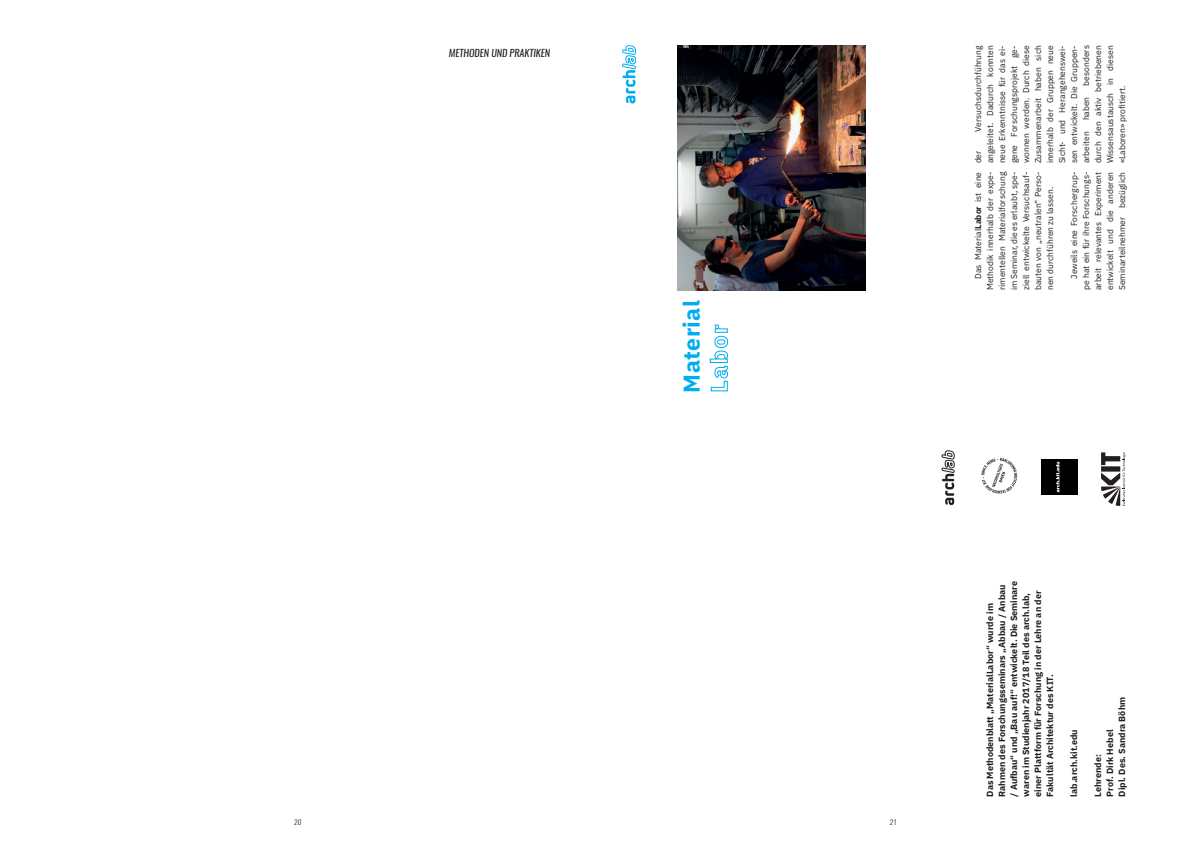
<style>
.page{position:relative;width:1191px;height:842px;background:#fff}
.page>*{position:absolute;margin:0;border:0;box-sizing:border-box;transform-origin:0 0}
.t1{font:700 23px "IBM Plex Sans";letter-spacing:.02em;color:#00aeef}
.t2{font:italic 10px "Oswald";color:#231f20}
.t3{font:700 9px/12px "IBM Plex Sans";color:#231f20}
.t4{font:8.5px/12px "IBM Plex Sans";color:#231f20;text-align:justify}
.t5{font:italic 300 7px "Oswald";color:#231f20}
.s1{font-weight:700}
</style>
<div class="page">
<svg style="left:622px;top:45px;width:14px;height:58px"></svg>
<svg style="left:709px;top:324px;width:19px;height:68px"></svg>
<img style="left:677px;top:45px;width:188px;height:245px">
<img style="left:1041px;top:459px;width:36px;height:35px">
<svg style="left:1101px;top:452px;width:24px;height:54px"></svg>
<svg style="left:941px;top:450px;width:13px;height:55px"></svg>
<svg style="left:981px;top:458px;width:36px;height:36px"></svg>
<p class="t2" style="left:449px;top:46px;width:103px">METHODEN UND PRAKTIKEN</p>
<h1 class="t1" style="left:673px;top:393px;width:94px;rotate:-90deg">Material</h1>
<p class="t5" style="left:294px;top:818px;width:9px">20</p>
<p class="t5" style="left:890px;top:818px;width:8px">21</p>
<p class="t4" style="left:971px;top:163px;width:120px;text-indent:32px;rotate:-90deg">Versuchsdurchführung angeleitet. Dadurch konnten neue Erkenntnisse für das ei&shy;gene Forschungsprojekt ge&shy;wonnen werden. Durch diese Zusammenarbeit haben sich innerhalb der Gruppen neue Sicht- und Herangehenswei&shy;sen entwickelt. Die Gruppen&shy;arbeiten</p>
<p class="t4" style="left:1079px;top:163px;width:120px;text-indent:78px;rotate:-90deg">besonders durch den aktiv betriebenen Wissensaustausch in diesen «Laboren» profitiert.</p>
<p class="t4" style="left:1079px;top:120px;width:25px;rotate:-90deg">haben</p>
<p class="t4" style="left:971px;top:163px;width:14px;rotate:-90deg">der</p>
<p class="t4" style="left:971px;top:290px;width:120px;text-indent:11px;rotate:-90deg">Das Material<span class="s1">Labor</span> ist eine Methodik innerhalb der expe&shy;rimentellen Materialforschung im Seminar, die es erlaubt, spe&shy;ziell entwickelte Versuchsauf&shy;bauten von „neutralen“ Perso&shy;nen durchführen zu lassen.</p>
<p class="t4" style="left:1067px;top:290px;width:120px;text-indent:11px;rotate:-90deg">Jeweils eine Forschergrup&shy;pe hat ein für ihre Forschungs&shy;arbeit relevantes Experiment entwickelt und die anderen Seminarteilnehmer bezüglich</p>
<p class="t3" style="left:983px;top:797px;width:217px;rotate:-90deg">Das Methodenblatt „MaterialLabor“ wurde im Rahmen des Forschungsseminars „Abbau / Anbau / Aufbau“ und „Bau auf!“ entwickelt. Die Seminare waren im Studienjahr 2017/18 Teil des arch.lab, einer Plattform für Forschung in der Lehre an der Fakultät Architektur des KIT.</p>
<p class="t3" style="left:1067px;top:797px;width:69px;rotate:-90deg">lab.arch.kit.edu</p>
<p class="t3" style="left:1091px;top:797px;width:101px;rotate:-90deg">Lehrende:<br>Prof. Dirk Hebel<br>Dipl. Des. Sandra Böhm</p>
</div>
